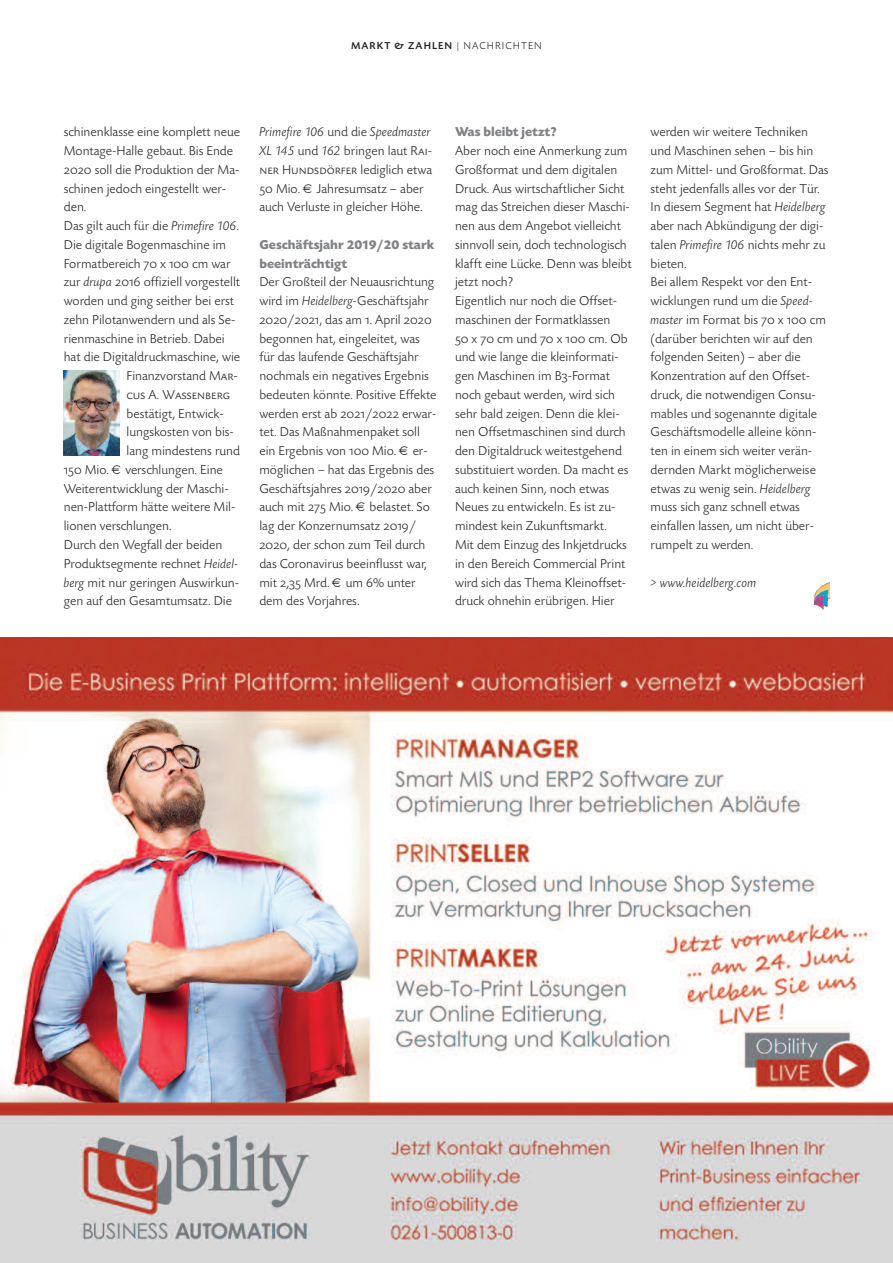
<style>
.page{position:relative;width:893px;height:1263px;background:#fff}
.page>*{position:absolute;margin:0;border:0;box-sizing:border-box;transform-origin:0 0}
.t1{font:300 13.5px/18.8px "Today SB";color:#231f20}
.t2{font:italic 300 13.5px/18.8px "Today SB";color:#231f20}
.t3{font:13.5px "Today SB Caps Lig";color:#231f20}
.t4{font:700 13.5px/18.8px "Today SB";color:#808285}
.t5{font:500 10.5px "Today SB";letter-spacing:.1em;color:#231f20}
.s1{font-weight:300}
.s2{font-family:"Today SB Caps Lig";font-weight:400}
.s3{font-style:italic}
.s4{font-style:normal}
.s5{font-family:"Today SB Caps Lig";font-weight:400;font-style:normal}
.s6{font-family:"Today SB";font-weight:300}
</style>
<div class="page">
<img style="left:64px;top:371px;width:55px;height:85px">
<img style="left:0;top:638px;width:893px;height:625px">
<img style="left:814px;top:582px;width:15px;height:28px">
<p class="t5" style="left:351px;top:40px;width:192px">MARKT &amp; ZAHLEN <span class="s1">| NACHRICHTEN</span></p>
<p class="t1" style="left:64px;top:122px;width:178px">schinenklasse eine komplett neue</p>
<p class="t1" style="left:64px;top:141px;width:171px">Montage-Halle gebaut. Bis Ende</p>
<p class="t1" style="left:64px;top:160px;width:177px"><span class="s2">2020</span> soll die Produktion der Ma-</p>
<p class="t1" style="left:64px;top:179px;width:164px">schinen jedoch eingestellt wer-</p>
<p class="t1" style="left:64px;top:197px;width:24px">den.</p>
<p class="t1" style="left:64px;top:216px;width:177px">Das gilt auch für die <span class="s3">Primefire 106</span>.</p>
<p class="t1" style="left:64px;top:235px;width:164px">Die digitale Bogenmaschine im</p>
<p class="t1" style="left:64px;top:254px;width:168px">Formatbereich <span class="s2">70</span> x <span class="s2">100</span> cm war</p>
<p class="t1" style="left:64px;top:272px;width:178px">zur <span class="s3">drupa</span> <span class="s2">2016</span> offiziell vorgestellt</p>
<p class="t1" style="left:64px;top:291px;width:172px">worden und ging seither bei erst</p>
<p class="t1" style="left:64px;top:310px;width:173px">zehn Pilotanwendern und als Se-</p>
<p class="t1" style="left:64px;top:329px;width:163px">rienmaschine in Betrieb. Dabei</p>
<p class="t1" style="left:64px;top:347px;width:178px">hat die Digitaldruckmaschine, wie</p>
<p class="t1" style="left:127px;top:366px;width:113px">Finanzvorstand <span class="s2">Mar-</span></p>
<p class="t3" style="left:127px;top:386px;width:105px">cus A. Wassenberg</p>
<p class="t1" style="left:127px;top:404px;width:99px">bestätigt, Entwick-</p>
<p class="t1" style="left:127px;top:422px;width:109px">lungskosten von bis-</p>
<p class="t1" style="left:127px;top:441px;width:115px">lang mindestens rund</p>
<p class="t1" style="left:64px;top:460px;width:161px"><span class="s2">150</span> Mio. verschlungen. Eine</p>
<p class="t1" style="left:64px;top:479px;width:166px">Weiterentwicklung der Maschi-</p>
<p class="t1" style="left:64px;top:497px;width:173px">nen-Plattform hätte weitere Mil-</p>
<p class="t1" style="left:64px;top:516px;width:109px">lionen verschlungen.</p>
<p class="t1" style="left:64px;top:535px;width:160px">Durch den Wegfall der beiden</p>
<p class="t1" style="left:64px;top:554px;width:176px">Produktsegmente rechnet <span class="s3">Heidel-</span></p>
<p class="t1" style="left:64px;top:572px;width:177px"><span class="s3">berg</span> mit nur geringen Auswirkun-</p>
<p class="t1" style="left:64px;top:591px;width:170px">gen auf den Gesamtumsatz. Die</p>
<p class="t2" style="left:259px;top:122px;width:174px">Primefire 106 <span class="s4">und die</span> Speedmaster<br>XL 145 <span class="s4">und</span> 162 <span class="s4">bringen laut</span> <span class="s5">Rai-</span></p>
<p class="t3" style="left:259px;top:161px;width:174px">ner Hundsdörfer <span class="s6">lediglich etwa</span></p>
<p class="t1" style="left:259px;top:179px;width:166px"><span class="s2">50</span> Mio. Jahresumsatz – aber auch Verluste in gleicher Höhe.</p>
<p class="t4" style="left:259px;top:235px;width:177px">Geschäftsjahr 2019/20 stark beeinträchtigt</p>
<p class="t1" style="left:259px;top:272px;width:176px">Der Großteil der Neuausrichtung wird im <span class="s3">Heidelberg-</span>Geschäftsjahr</p>
<p class="t3" style="left:259px;top:311px;width:174px">2020<span class="s6">/</span>2021, <span class="s6">das am</span> 1. <span class="s6">April</span> 2020</p>
<p class="t1" style="left:259px;top:329px;width:179px">begonnen hat, eingeleitet, was für das laufende Geschäftsjahr nochmals ein negatives Ergebnis bedeuten könnte. Positive Effekte werden erst ab <span class="s2">2021</span>/<span class="s2">2022</span> erwar&shy;tet. Das Maßnahmenpaket soll ein Ergebnis von <span class="s2">100</span> Mio. er&shy;möglichen – hat das Ergebnis des<br>Geschäftsjahres <span class="s2">2019</span>/<span class="s2">2020</span> aber auch mit <span class="s2">275</span> Mio. belastet. So lag der Konzernumsatz <span class="s2">2019</span>/<br><span class="s2">2020,</span> der schon zum Teil durch das Coronavirus beeinflusst war, mit <span class="s2">2,35</span> Mrd. um 6% unter dem des Vorjahres.</p>
<p class="t4" style="left:455px;top:122px;width:103px">Was bleibt jetzt?</p>
<p class="t1" style="left:455px;top:141px;width:178px">Aber noch eine Anmerkung zum<br>Großformat und dem digitalen<br>Druck. Aus wirtschaftlicher Sicht mag das Streichen dieser Maschi&shy;nen aus dem Angebot vielleicht sinnvoll sein, doch technologisch klafft eine Lücke. Denn was bleibt jetzt noch?<br>Eigentlich nur noch die Offset&shy;maschinen der Formatklassen<br><span class="s2">50</span> x <span class="s2">70</span> cm und <span class="s2">70</span> x <span class="s2">100</span> cm. Ob und wie lange die kleinformati&shy;gen Maschinen im B<span class="s2">3</span>-Format noch gebaut werden, wird sich sehr bald zeigen. Denn die klei&shy;nen Offsetmaschinen sind durch den Digitaldruck weitestgehend substituiert worden. Da macht es auch keinen Sinn, noch etwas<br>Neues zu entwickeln. Es ist zu&shy;mindest kein Zukunftsmarkt.<br>Mit dem Einzug des Inkjetdrucks in den Bereich Commercial Print wird sich das Thema Kleinoffset&shy;druck ohnehin erübrigen. Hier</p>
<p class="t1" style="left:651px;top:122px;width:180px">werden wir weitere Techniken und Maschinen sehen – bis hin zum Mittel- und Großformat. Das steht jedenfalls alles vor der Tür.<br>In diesem Segment hat <span class="s3">Heidelberg </span>aber nach Abkündigung der digi&shy;talen <span class="s3">Primefire 106</span> nichts mehr zu bieten.<br>Bei allem Respekt vor den Ent&shy;wicklungen rund um die <span class="s3">Speed&shy;master</span> im Format bis <span class="s2">70</span> x <span class="s2">100</span> cm (darüber berichten wir auf den folgenden Seiten) – aber die<br>Konzentration auf den Offset&shy;druck, die notwendigen Consu&shy;mables und sogenannte digitale<br>Geschäftsmodelle alleine könn&shy;ten in einem sich weiter verän&shy;dernden Markt möglicherweise etwas zu wenig sein. <span class="s3">Heidelberg </span>muss sich ganz schnell etwas einfallen lassen, um nicht über&shy;rumpelt zu werden.</p>
<p class="t2" style="left:651px;top:572px;width:107px">&gt; www.heidelberg.com</p>
</div>
